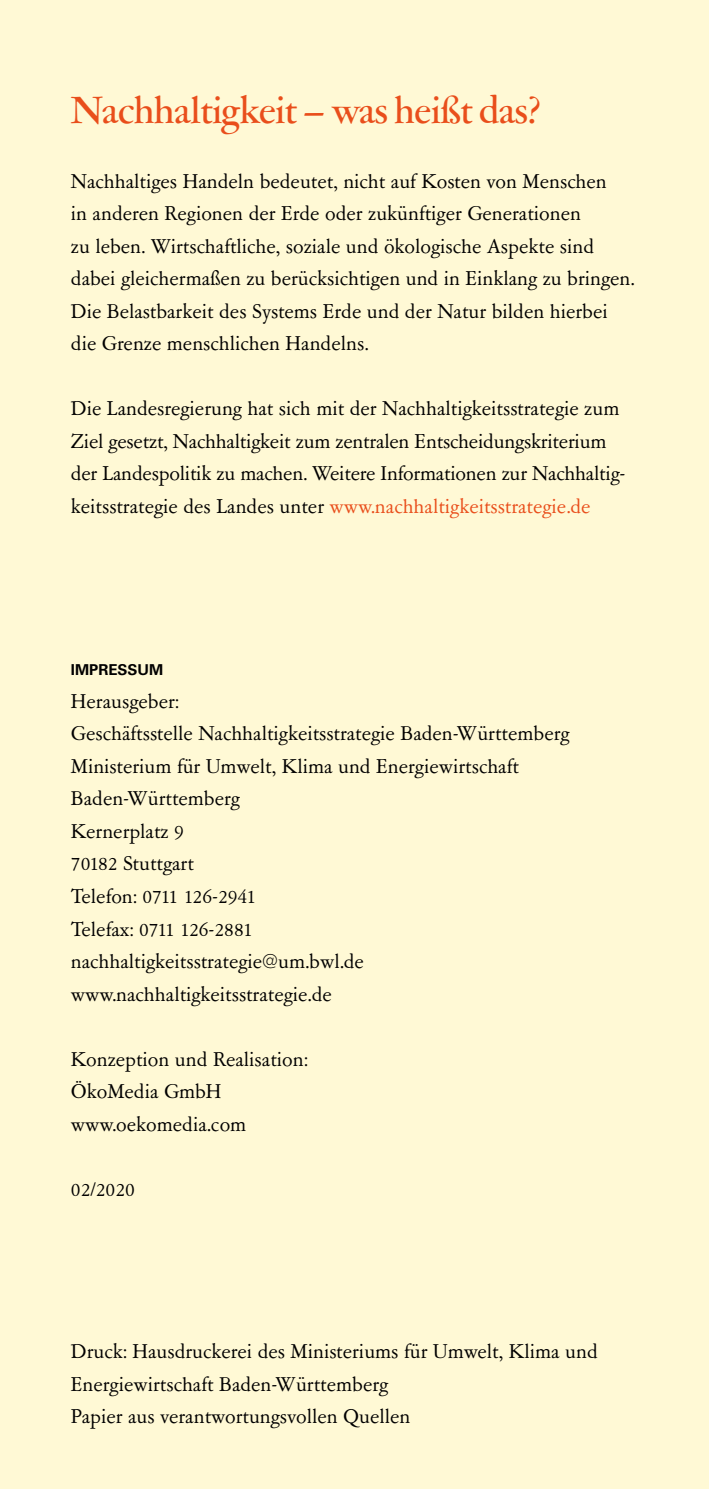
<style>
.page{position:relative;width:709px;height:1489px;background:#fff}
.page>*{position:absolute;margin:0;border:0;box-sizing:border-box;transform-origin:0 0}
.H_H2_Headline{font:500 42.5px "Garamont Amst SH";color:#e94e1b}
.P_P_Fliesstext{font:22.5px/32.5px "Garamont Amst SB";color:#000}
.H_H3_Zwischenhead_Univers{font:700 15px "Univers LT Pro 65";color:#000}
.s1{color:#e94e1b}
</style>
<div class="page">
<div style="left:0;top:0;width:709px;height:1488px;background:#fff9d5"></div>
<h2 class="H_H2_Headline" style="left:71px;top:89px;width:471px">Nachhaltigkeit – was heißt das?</h2>
<p class="P_P_Fliesstext" style="left:71px;top:165px;width:565px">Nachhaltiges Handeln bedeutet, nicht auf Kosten von Menschen<br>in anderen Regionen der Erde oder zukünftiger Generationen<br>zu leben. Wirtschaftliche, soziale und ökologische Aspekte sind dabei gleichermaßen zu berücksichtigen und in Einklang zu bringen.<br>Die Belastbarkeit des Systems Erde und der Natur bilden hierbei die Grenze menschlichen Handelns.</p>
<p class="P_P_Fliesstext" style="left:71px;top:393px;width:554px">Die Landesregierung hat sich mit der Nachhaltigkeitsstrategie zum Ziel gesetzt, Nachhaltigkeit zum zentralen Entscheidungskriterium der Landespolitik zu machen. Weitere Informationen zur Nachhaltig&shy;keitsstrategie des Landes unter <span class="s1">www.nachhaltigkeitsstrategie.de</span></p>
<h3 class="H_H3_Zwischenhead_Univers" style="left:71px;top:661px;width:94px">IMPRESSUM</h3>
<p class="P_P_Fliesstext" style="left:71px;top:685px;width:500px">Herausgeber:<br>Geschäftsstelle Nachhaltigkeitsstrategie Baden-Württemberg<br>Ministerium für Umwelt, Klima und Energiewirtschaft<br>Baden-Württemberg<br>Kernerplatz 9<br>70182 Stuttgart<br>Telefon: 0711 126-2941<br>Telefax: 0711 126-2881<br>nachhaltigkeitsstrategie@um.bwl.de</p>
<p class="P_P_Fliesstext" style="left:71px;top:978px;width:262px">www.nachhaltigkeitsstrategie.de</p>
<p class="P_P_Fliesstext" style="left:71px;top:1043px;width:238px">Konzeption und Realisation:<br>ÖkoMedia GmbH www.oekomedia.com</p>
<p class="P_P_Fliesstext" style="left:71px;top:1173px;width:65px">02/2020</p>
<p class="P_P_Fliesstext" style="left:71px;top:1335px;width:528px">Druck: Hausdruckerei des Ministeriums für Umwelt, Klima und<br>Energiewirtschaft Baden-Württemberg<br>Papier aus verantwortungsvollen Quellen</p>
</div>
